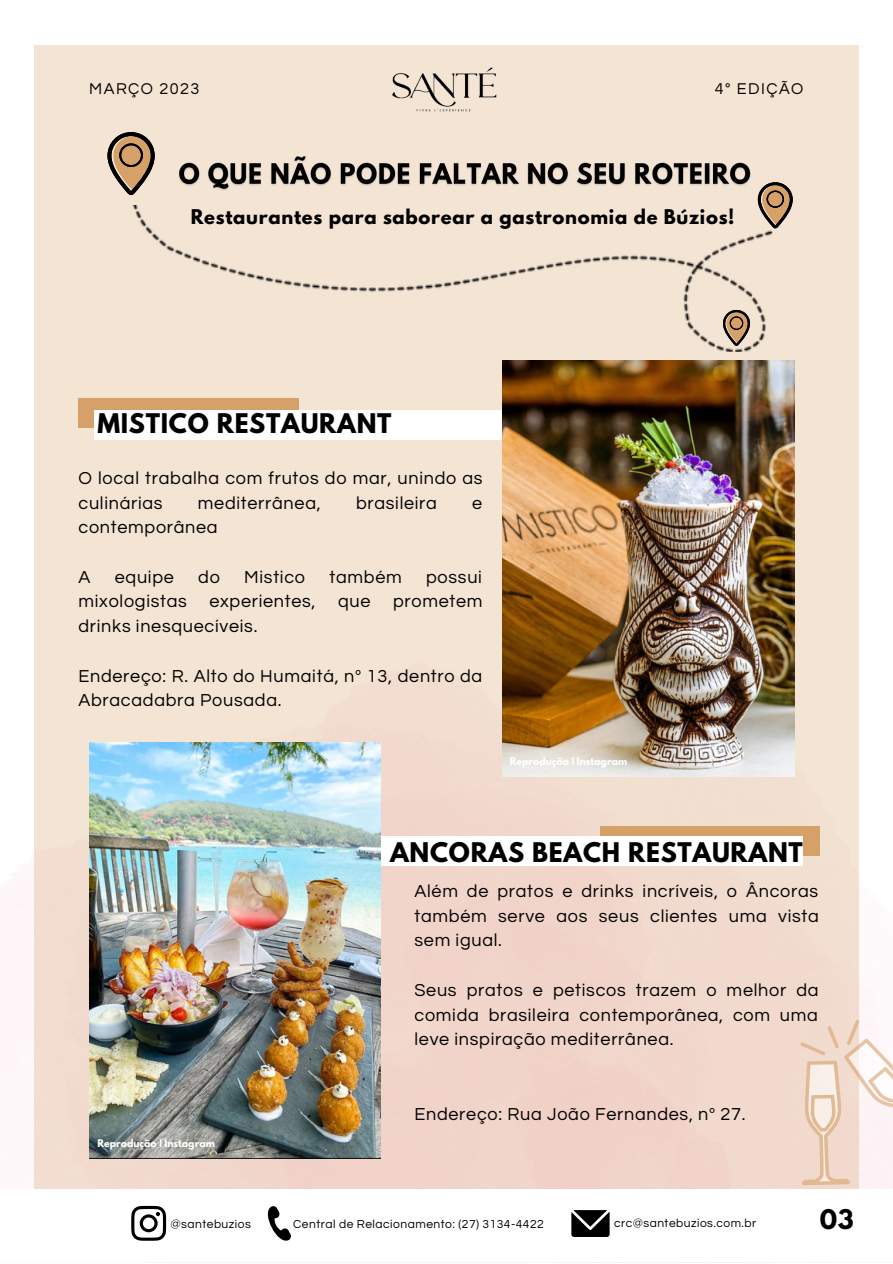
<style>
.page{position:relative;width:893px;height:1264px;background:#fff}
.page>*{position:absolute;margin:0;border:0;box-sizing:border-box;transform-origin:0 0}
.t1{font:700 24px "League Spartan";letter-spacing:.03em;color:#000}
.t2{font:18px/24.8px "Questrial";letter-spacing:.04em;color:#000;text-align:justify}
.t3{font:700 18px "League Spartan";letter-spacing:.04em;color:#000}
.t4{font:16.2px "Questrial";letter-spacing:.09em;color:#000}
.t5{font:12px "Questrial";letter-spacing:.04em;color:#000}
.t6{font:700 9.3px "League Spartan";color:#fff}
</style>
<div class="page">
<div style="left:34px;top:46px;width:824px;height:1203px;background:linear-gradient(to right,#f2e2d2,#f1dbcd)"></div>
<img style="left:384px;top:64px;width:118px;height:51px">
<div style="left:131px;top:205px;width:641px;height:146px;background:#f3e4d4"></div>
<svg style="left:107px;top:132px;width:48px;height:63px;background:#a48a6f"></svg>
<svg style="left:723px;top:310px;width:27px;height:36px"></svg>
<svg style="left:757px;top:182px;width:35px;height:46px;background:#a3896d"></svg>
<div style="left:78px;top:399px;width:220px;height:28px;background:#d6a169"></div>
<div style="left:94px;top:410px;width:434px;height:29px;background:#fff"></div>
<img style="left:502px;top:361px;width:292px;height:416px">
<div style="left:599px;top:826px;width:220px;height:29px;background:#d6a169"></div>
<div style="left:367px;top:836px;width:435px;height:29px;background:#fff"></div>
<img style="left:89px;top:743px;width:291px;height:415px">
<div style="left:0;top:1188px;width:892px;height:74px;background:#fff"></div>
<svg style="left:131px;top:1205px;width:35px;height:35px"></svg>
<svg style="left:571px;top:1210px;width:38px;height:26px"></svg>
<svg style="left:267px;top:1206px;width:24px;height:35px"></svg>
<svg style="left:759px;top:1019px;width:133px;height:170px"></svg>
<img style="left:174px;top:153px;width:581px;height:44px">
<p class="t4" style="left:89px;top:81px;width:112px">MARÇO 2023</p>
<p class="t4" style="left:714px;top:81px;width:90px">4° EDIÇÃO</p>
<p class="t3" style="left:191px;top:208px;width:545px">Restaurantes para saborear a gastronomia de Búzios!</p>
<h1 class="t1" style="left:97px;top:411px;width:295px">MISTICO RESTAURANT</h1>
<p class="t2" style="left:78px;top:466px;width:405px">O local trabalha com frutos do mar, unindo as culinárias</p>
<p class="t2" style="left:198px;top:490px;width:124px">mediterrânea,</p>
<p class="t2" style="left:356px;top:490px;width:82px">brasileira</p>
<p class="t2" style="left:472px;top:490px;width:12px">e</p>
<p class="t2" style="left:78px;top:515px;width:141px">contemporânea</p>
<p class="t2" style="left:78px;top:565px;width:13px">A</p>
<p class="t2" style="left:115px;top:565px;width:61px">equipe</p>
<p class="t2" style="left:198px;top:565px;width:23px">do</p>
<p class="t2" style="left:244px;top:565px;width:62px">Mistico</p>
<p class="t2" style="left:329px;top:565px;width:74px">também</p>
<p class="t2" style="left:78px;top:565px;width:405px;text-indent:347px">possui mixologistas experientes, que prometem drinks inesquecíveis.</p>
<p class="t2" style="left:78px;top:664px;width:405px">Endereço: R. Alto do Humaitá, nº 13, dentro da<br>Abracadabra Pousada.</p>
<p class="t6" style="left:509px;top:756px;width:119px">Reprodução | Instagram</p>
<h1 class="t1" style="left:390px;top:840px;width:414px">ANCORAS BEACH RESTAURANT</h1>
<p class="t2" style="left:414px;top:879px;width:406px">Além de pratos e drinks incríveis, o Âncoras também serve aos seus clientes uma vista sem igual.</p>
<p class="t2" style="left:414px;top:978px;width:405px">Seus pratos e petiscos trazem o melhor da comida brasileira contemporânea, com uma leve inspiração mediterrânea.</p>
<p class="t6" style="left:97px;top:1138px;width:119px">Reprodução | Instagram</p>
<p class="t2" style="left:414px;top:1101px;width:332px">Endereço: Rua João Fernandes, nº 27.</p>
<p class="t5" style="left:170px;top:1217px;width:82px">@santebuzios</p>
<p class="t5" style="left:293px;top:1217px;width:252px">Central de Relacionamento: (27) 3134-4422</p>
<p class="t5" style="left:614px;top:1216px;width:143px">crc@santebuzios.com.br</p>
<h1 class="t1" style="left:819px;top:1207px;width:36px">03</h1>
</div>
